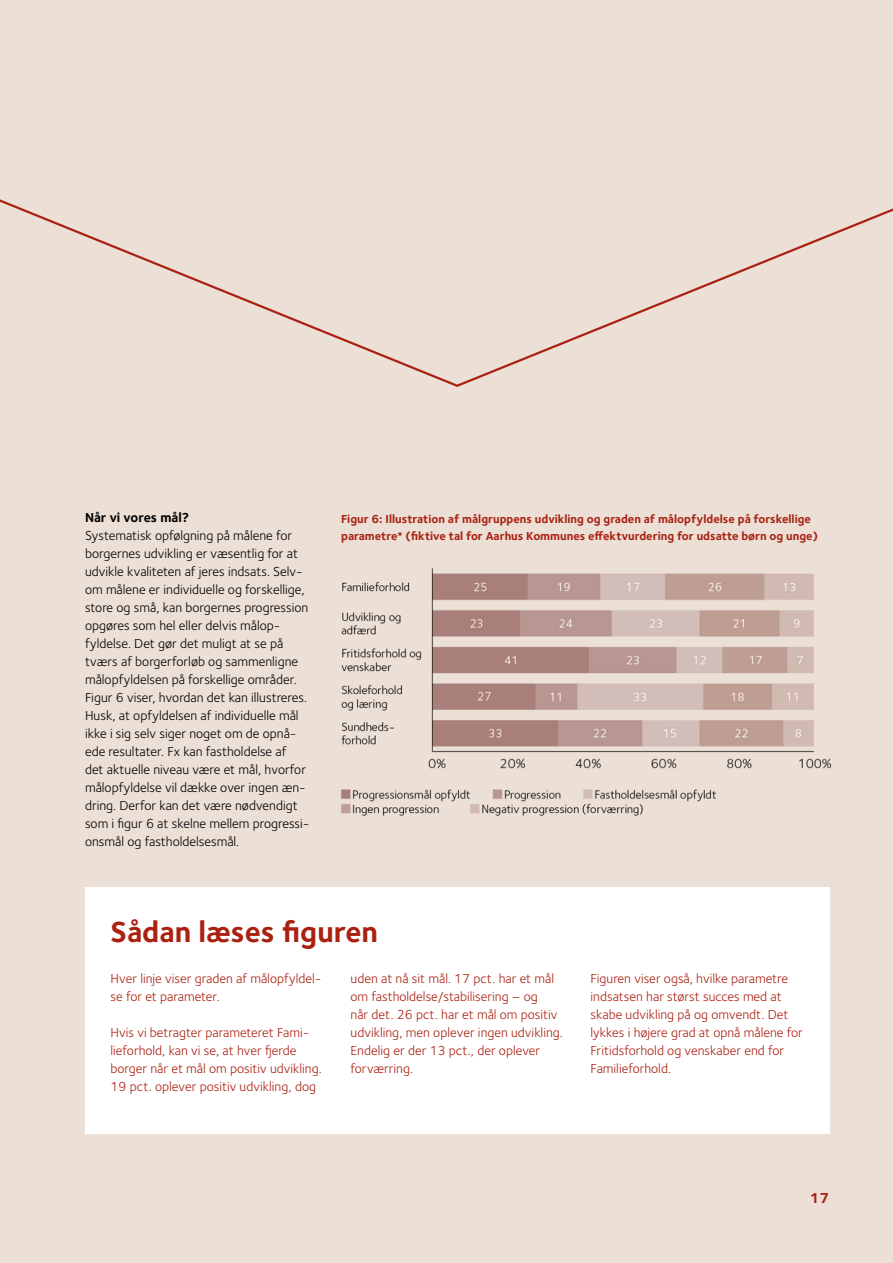
<style>
.page{position:relative;width:893px;height:1263px;background:#fff}
.page>*{position:absolute;margin:0;border:0;box-sizing:border-box;transform-origin:0 0}
.Boks_overskrift{font:700 30px "Foundry Sterling";color:#aa2112}
.t1{font:700 15px "Foundry Sterling";color:#aa2112}
.Brødtekst{font:13.5px/18px "Foundry Sterling";color:#000}
.Boks_brødtekst{font:13.5px/18px "Foundry Sterling";color:#aa2112}
.Brødtekst-2{font:700 13.5px "Foundry Sterling";color:#000}
.Figurtekst{font:700 12px/16.5px "Foundry Sterling";color:#aa2112}
</style>
<div class="page">
<img style="left:0;top:388px;width:893px;height:875px">
<div style="left:342px;top:514px;width:47px;height:23px;background:#ebdfd6"></div>
<div style="left:85px;top:887px;width:744px;height:247px;background:#fff"></div>
<div style="left:0;top:0;width:893px;height:388px;background:#ebdfd6"></div>
<p class="Brødtekst-2" style="left:85px;top:509px;width:106px">Når vi vores mål?</p>
<p class="Brødtekst" style="left:85px;top:527px;width:226px">Systematisk opfølgning på målene for borgernes udvikling er væsentlig for at udvikle kvaliteten af jeres indsats. Selv&shy;om målene er individuelle og forskellige, store og små, kan borgernes progression opgøres som hel eller delvis målop&shy;fyldelse. Det gør det muligt at se på tværs af borgerforløb og sammenligne målopfyldelsen på forskellige områder.<br>Figur 6 viser, hvordan det kan illustreres.<br>Husk, at opfyldelsen af individuelle mål ikke i sig selv siger noget om de opnå&shy;ede resultater. Fx kan fastholdelse af<br>det aktuelle niveau være et mål, hvorfor målopfyldelse vil dække over ingen æn&shy;dring. Derfor kan det være nødvendigt som i figur 6 at skelne mellem progressi&shy;onsmål og fastholdelsesmål.</p>
<p class="Figurtekst" style="left:341px;top:511px;width:478px">Figur 6: Illustration af målgruppens udvikling og graden af målopfyldelse på forskellige parametre* (fiktive tal for Aarhus Kommunes effektvurdering for udsatte børn og unge)</p>
<h1 class="Boks_overskrift" style="left:111px;top:914px;width:269px">Sådan læses figuren</h1>
<p class="Boks_brødtekst" style="left:111px;top:969px;width:212px">Hver linje viser graden af målopfyldel&shy;se for et parameter.</p>
<p class="Boks_brødtekst" style="left:111px;top:1023px;width:213px">Hvis vi betragter parameteret Fami&shy;lieforhold, kan vi se, at hver fjerde borger når et mål om positiv udvikling.<br>19 pct. oplever positiv udvikling, dog</p>
<p class="Boks_brødtekst" style="left:351px;top:969px;width:214px">uden at nå sit mål. 17 pct. har et mål om fastholdelse/stabilisering – og<br>når det. 26 pct. har et mål om positiv udvikling, men oplever ingen udvikling.<br>Endelig er der 13 pct., der oplever forværring.</p>
<p class="Boks_brødtekst" style="left:591px;top:969px;width:214px">Figuren viser også, hvilke parametre indsatsen har størst succes med at skabe udvikling på og omvendt. Det lykkes i højere grad at opnå målene for Fritidsforhold og venskaber end for Familieforhold.</p>
<p class="t1" style="left:810px;top:1189px;width:21px">17</p>
</div>
